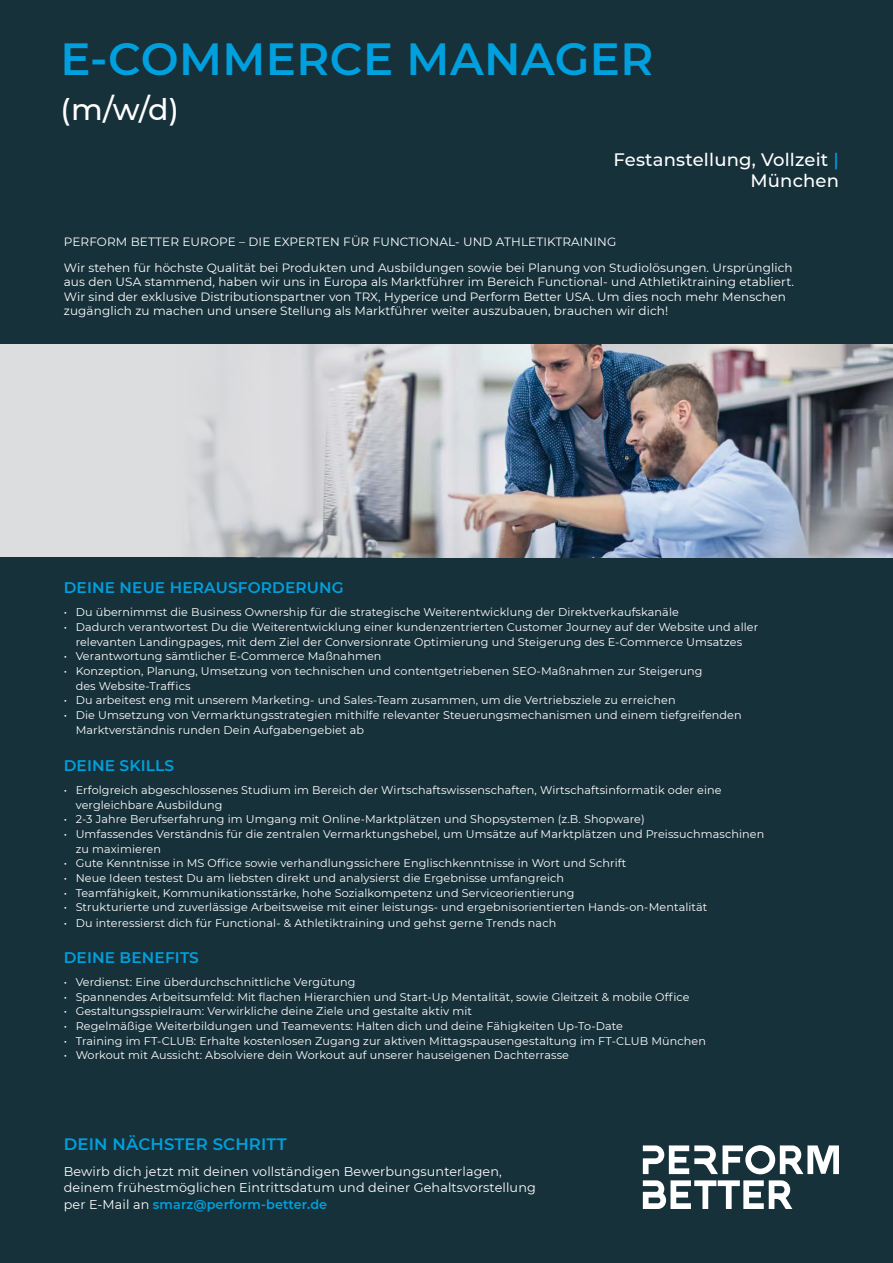
<style>
.page{position:relative;width:893px;height:1263px;background:#17313a}
.page>*{position:absolute;margin:0;border:0;box-sizing:border-box;transform-origin:0 0}
.t1{font:600 45px "Montserrat";letter-spacing:.01em;color:#00a0de}
.t2{font:500 30px "Montserrat";color:#fff}
.t3{font:500 18px/21.6px "Montserrat";letter-spacing:.01em;color:#fff;text-align:right}
.t4{font:600 16.5px "Montserrat";letter-spacing:.01em;color:#00a0de}
.t5{font:600 15.45px "Montserrat";letter-spacing:.01em;color:#00a0de}
.t6{font:12.75px/16.5px "Montserrat";letter-spacing:.01em;color:#fff}
.t7{font:12px/14.4px "Montserrat";letter-spacing:.01em;color:#fff}
.t8{font:11.25px/14.7px "Montserrat";letter-spacing:.01em;color:#fff}
.s1{color:#00a0de}
.s2{font-weight:600;color:#00a0de}
</style>
<div class="page">
<div style="left:0;top:344px;width:893px;height:213px;background:#dcdddf"></div>
<img style="left:190px;top:344px;width:703px;height:213px">
<svg style="left:643px;top:1145px;width:196px;height:29px"></svg>
<svg style="left:643px;top:1180px;width:149px;height:29px"></svg>
<h1 class="t1" style="left:61px;top:28px;width:594px">E-COMMERCE MANAGER</h1>
<h2 class="t2" style="left:61px;top:89px;width:120px">(m/w/d)</h2>
<h3 class="t3" style="left:613px;top:148px;width:227px">Festanstellung, Vollzeit <span class="s1">|<br></span>München</h3>
<p class="t7" style="left:64px;top:228px;width:730px;line-height:26.4px">PERFORM BETTER EUROPE – DIE EXPERTEN FÜR FUNCTIONAL- UND ATHLETIKTRAINING<br>Wir stehen für höchste Qualität bei Produkten und Ausbildungen sowie bei Planung von Studiolösungen. Ursprünglich</p>
<p class="t7" style="left:64px;top:274px;width:732px">aus den USA stammend, haben wir uns in Europa als Marktführer im Bereich Functional- und Athletiktraining etabliert.<br>Wir sind der exklusive Distributionspartner von TRX, Hyperice und Perform Better USA. Um dies noch mehr Menschen zugänglich zu machen und unsere Stellung als Marktführer weiter auszubauen, brauchen wir dich!</p>
<h3 class="t5" style="left:64px;top:577px;width:281px">DEINE NEUE HERAUSFORDERUNG</h3>
<p class="t8" style="left:64px;top:604px;width:617px">• Du übernimmst die Business Ownership für die strategische Weiterentwicklung der Direktverkaufskanäle</p>
<p class="t8" style="left:64px;top:619px;width:696px;text-align:center">• Dadurch verantwortest Du die Weiterentwicklung einer kundenzentrierten Customer Journey auf der Website und aller relevanten Landingpages, mit dem Ziel der Conversionrate Optimierung und Steigerung des E-Commerce Umsatzes</p>
<p class="t8" style="left:64px;top:649px;width:319px">• Verantwortung sämtlicher E-Commerce Maßnahmen</p>
<p class="t8" style="left:76px;top:663px;width:628px;text-indent:-12px">• Konzeption, Planung, Umsetzung von technischen und contentgetriebenen SEO-Maßnahmen zur Steigerung des Website-Traffics</p>
<p class="t8" style="left:64px;top:693px;width:613px">• Du arbeitest eng mit unserem Marketing- und Sales-Team zusammen, um die Vertriebsziele zu erreichen</p>
<p class="t8" style="left:76px;top:707px;width:668px;line-height:15.5px;text-indent:-12px">• Die Umsetzung von Vermarktungsstrategien mithilfe relevanter Steuerungsmechanismen und einem tiefgreifenden<br>Marktverständnis runden Dein Aufgabengebiet ab</p>
<h3 class="t5" style="left:64px;top:754px;width:112px">DEINE SKILLS</h3>
<p class="t8" style="left:76px;top:782px;width:647px;text-indent:-12px">• Erfolgreich abgeschlossenes Studium im Bereich der Wirtschaftswissenschaften, Wirtschaftsinformatik oder eine vergleichbare Ausbildung</p>
<p class="t8" style="left:64px;top:811px;width:582px">• 2-3 Jahre Berufserfahrung im Umgang mit Online-Marktplätzen und Shopsystemen (z.B. Shopware)</p>
<p class="t8" style="left:76px;top:826px;width:690px;text-indent:-12px">• Umfassendes Verständnis für die zentralen Vermarktungshebel, um Umsätze auf Marktplätzen und Preissuchmaschinen zu maximieren</p>
<p class="t8" style="left:64px;top:855px;width:564px">• Gute Kenntnisse in MS Office sowie verhandlungssichere Englischkenntnisse in Wort und Schrift</p>
<p class="t8" style="left:64px;top:870px;width:502px">• Neue Ideen testest Du am liebsten direkt und analysierst die Ergebnisse umfangreich</p>
<p class="t8" style="left:64px;top:885px;width:512px">• Teamfähigkeit, Kommunikationsstärke, hohe Sozialkompetenz und Serviceorientierung</p>
<p class="t8" style="left:64px;top:899px;width:645px">• Strukturierte und zuverlässige Arbeitsweise mit einer leistungs- und ergebnisorientierten Hands-on-Mentalität</p>
<p class="t8" style="left:64px;top:915px;width:494px">• Du interessierst dich für Functional- &amp; Athletiktraining und gehst gerne Trends nach</p>
<h3 class="t5" style="left:64px;top:946px;width:137px">DEINE BENEFITS</h3>
<p class="t8" style="left:64px;top:974px;width:293px">• Verdienst: Eine überdurchschnittliche Vergütung</p>
<p class="t8" style="left:64px;top:989px;width:627px">• Spannendes Arbeitsumfeld: Mit flachen Hierarchien und Start-Up Mentalität, sowie Gleitzeit &amp; mobile Office</p>
<p class="t8" style="left:64px;top:1004px;width:410px">• Gestaltungsspielraum: Verwirkliche deine Ziele und gestalte aktiv mit</p>
<p class="t8" style="left:64px;top:1018px;width:561px">• Regelmäßige Weiterbildungen und Teamevents: Halten dich und deine Fähigkeiten Up-To-Date</p>
<p class="t8" style="left:64px;top:1033px;width:644px">• Training im FT-CLUB: Erhalte kostenlosen Zugang zur aktiven Mittagspausengestaltung im FT-CLUB München</p>
<p class="t8" style="left:64px;top:1048px;width:507px">• Workout mit Aussicht: Absolviere dein Workout auf unserer hauseigenen Dachterrasse</p>
<h3 class="t4" style="left:64px;top:1133px;width:224px">DEIN NÄCHSTER SCHRITT</h3>
<p class="t6" style="left:64px;top:1163px;width:474px">Bewirb dich jetzt mit deinen vollständigen Bewerbungsunterlagen, deinem frühestmöglichen Eintrittsdatum und deiner Gehaltsvorstellung per E-Mail an <span class="s2">smarz@perform-better.de</span></p>
</div>
